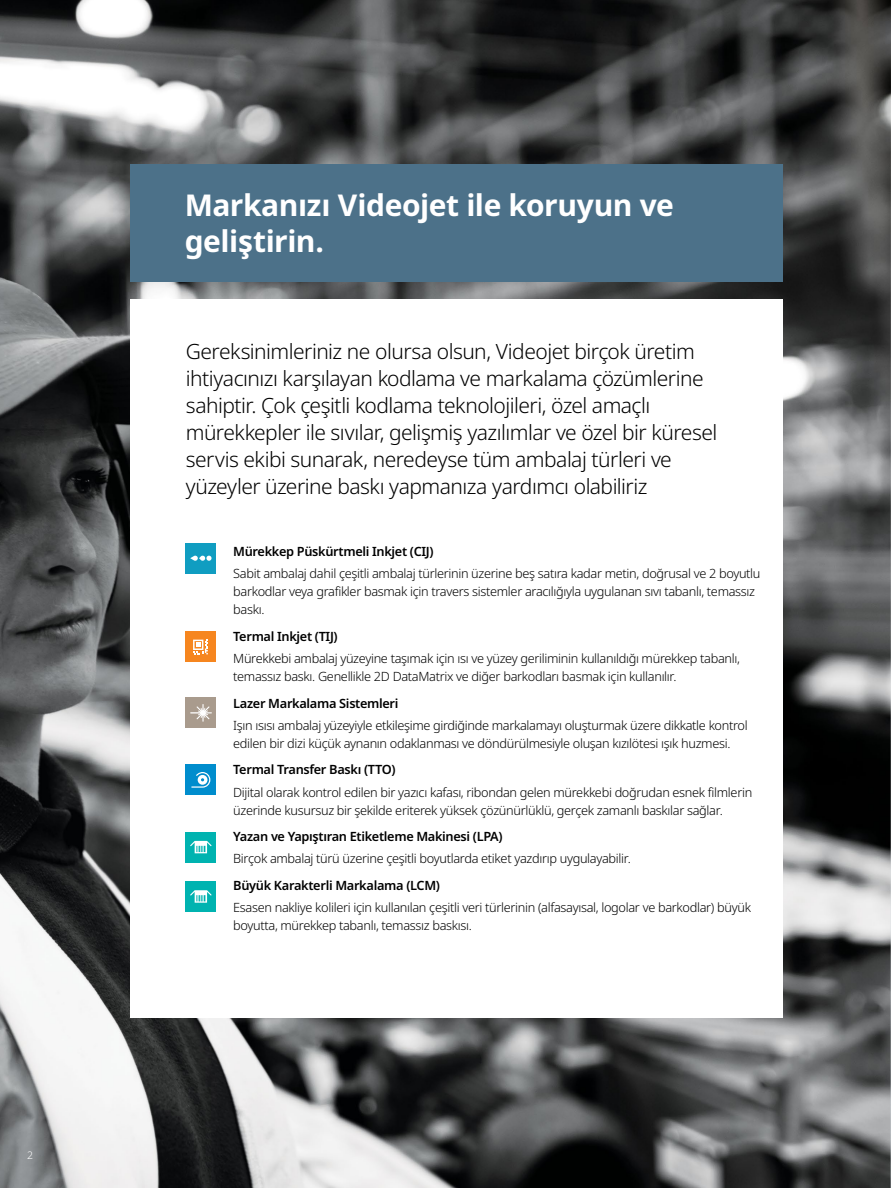
<style>
.page{position:relative;width:891px;height:1188px;background:#fff}
.page>*{position:absolute;margin:0;border:0;box-sizing:border-box;transform-origin:0 0}
.t1{font:700 30px/36px "Noto Sans";letter-spacing:-.015em;color:#fff}
.t2{font:300 21px/27px "Noto Sans";letter-spacing:-.025em;color:#000}
.t3{font:300 12.75px/18px "Noto Sans";letter-spacing:-.025em;color:#000}
.t4{font:600 12.75px "Noto Sans";letter-spacing:-.025em;color:#000}
.t5{font:300 10.5px "Noto Sans";color:#fff}
</style>
<div class="page">
<img style="left:0;top:0;width:891px;height:1188px">
<div style="left:131px;top:299px;width:652px;height:718px;background:#fff"></div>
<div style="left:131px;top:164px;width:652px;height:118px;background:#4c7189"></div>
<div style="left:186px;top:765px;width:30px;height:30px;background:#008dcd"></div>
<svg style="left:191px;top:772px;width:19px;height:16px"></svg>
<div style="left:186px;top:698px;width:30px;height:30px;background:#a99b8d"></div>
<svg style="left:190px;top:704px;width:22px;height:18px"></svg>
<div style="left:186px;top:543px;width:30px;height:30px;background:#109dc1"></div>
<svg style="left:190px;top:556px;width:22px;height:5px"></svg>
<div style="left:186px;top:881px;width:30px;height:31px;background:#00b3b0"></div>
<svg style="left:190px;top:890px;width:22px;height:13px"></svg>
<div style="left:186px;top:631px;width:30px;height:31px;background:#f6861f"></div>
<svg style="left:193px;top:640px;width:15px;height:14px"></svg>
<div style="left:186px;top:832px;width:30px;height:30px;background:#00b3b0"></div>
<svg style="left:190px;top:841px;width:21px;height:12px"></svg>
<p class="t5" style="left:27px;top:1148px;width:7px">2</p>
<h1 class="t1" style="left:185px;top:186px;width:491px">Markanızı Videojet ile koruyun ve geliştirin.</h1>
<p class="t2" style="left:186px;top:339px;width:533px">Gereksinimleriniz ne olursa olsun, Videojet birçok üretim ihtiyacınızı karşılayan kodlama ve markalama çözümlerine sahiptir. Çok çeşitli kodlama teknolojileri, özel amaçlı mürekkepler ile sıvılar, gelişmiş yazılımlar ve özel bir küresel servis ekibi sunarak, neredeyse tüm ambalaj türleri ve yüzeyler üzerine baskı yapmanıza yardımcı olabiliriz</p>
<p class="t4" style="left:233px;top:542px;width:202px">Mürekkep Püskürtmeli Inkjet (CIJ)</p>
<p class="t3" style="left:233px;top:565px;width:529px">Sabit ambalaj dahil çeşitli ambalaj türlerinin üzerine beş satıra kadar metin, doğrusal ve 2 boyutlu barkodlar veya grafikler basmak için travers sistemler aracılığıyla uygulanan sıvı tabanlı, temassız baskı.</p>
<p class="t4" style="left:233px;top:627px;width:106px">Termal Inkjet (TIJ)</p>
<p class="t3" style="left:233px;top:650px;width:508px">Mürekkebi ambalaj yüzeyine taşımak için ısı ve yüzey geriliminin kullanıldığı mürekkep tabanlı, temassız baskı. Genellikle 2D DataMatrix ve diğer barkodları basmak için kullanılır.</p>
<p class="t4" style="left:233px;top:694px;width:167px">Lazer Markalama Sistemleri</p>
<p class="t3" style="left:233px;top:716px;width:516px">Işın ısısı ambalaj yüzeyiyle etkileşime girdiğinde markalamayı oluşturmak üzere dikkatle kontrol edilen bir dizi küçük aynanın odaklanması ve döndürülmesiyle oluşan kızılötesi ışık huzmesi.</p>
<p class="t4" style="left:233px;top:761px;width:164px">Termal Transfer Baskı (TTO)</p>
<p class="t3" style="left:233px;top:783px;width:521px">Dijital olarak kontrol edilen bir yazıcı kafası, ribondan gelen mürekkebi doğrudan esnek filmlerin üzerinde kusursuz bir şekilde eriterek yüksek çözünürlüklü, gerçek zamanlı baskılar sağlar.</p>
<p class="t4" style="left:233px;top:827px;width:271px">Yazan ve Yapıştıran Etiketleme Makinesi (LPA)</p>
<p class="t3" style="left:233px;top:850px;width:399px">Birçok ambalaj türü üzerine çeşitli boyutlarda etiket yazdırıp uygulayabilir.</p>
<p class="t4" style="left:233px;top:876px;width:208px">Büyük Karakterli Markalama (LCM)</p>
<p class="t3" style="left:233px;top:899px;width:519px">Esasen nakliye kolileri için kullanılan çeşitli veri türlerinin (alfasayısal, logolar ve barkodlar) büyük boyutta, mürekkep tabanlı, temassız baskısı.</p>
</div>
